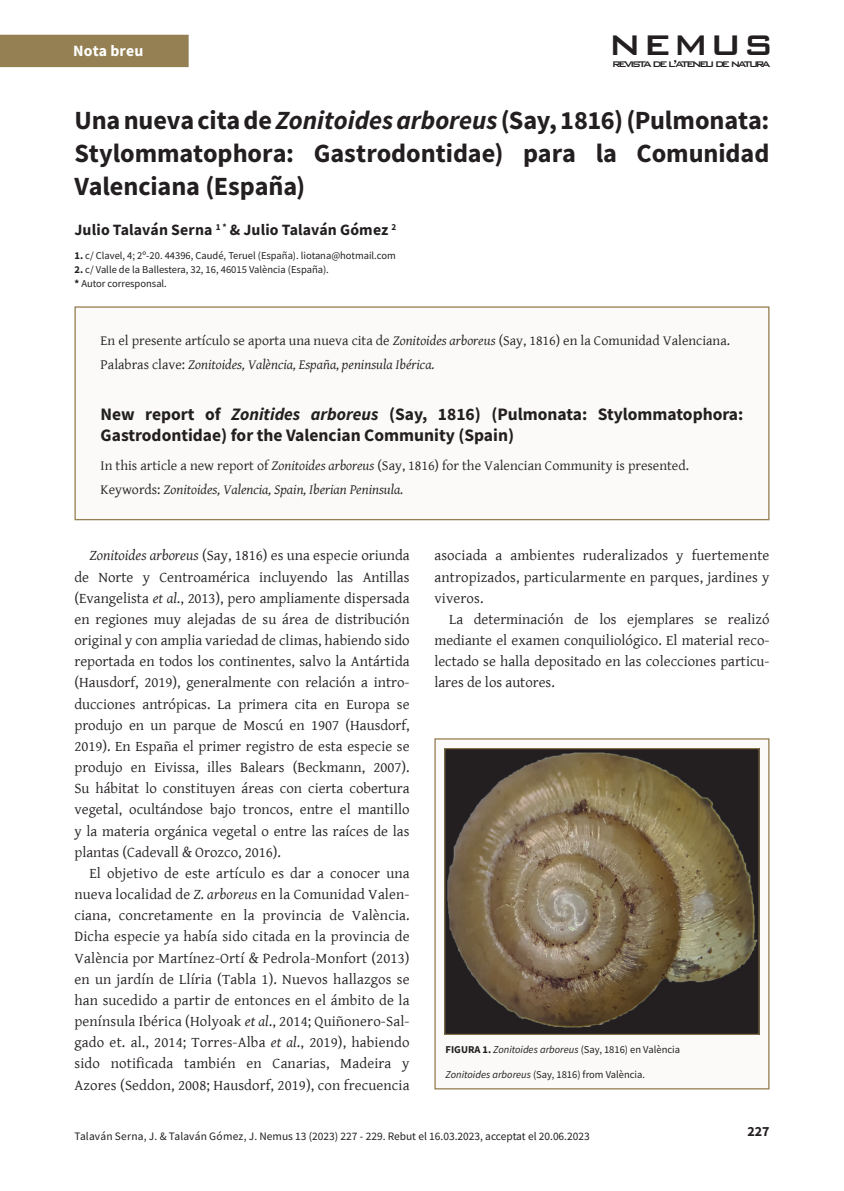
<style>
.page{position:relative;width:844px;height:1191px;background:#fff}
.page>*{position:absolute;margin:0;border:0;box-sizing:border-box;transform-origin:0 0}
.t1{font:500 37.98px "Bank Gothic BT";letter-spacing:.02em;color:#231f20}
.Titulo{font:700 26.25px/33.2px "Source Sans Pro";color:#231f20;text-align:justify}
.Título_idioma_2{font:700 17.5px/21px "Source Sans Pro";color:#231f20}
.Autor{font:700 15.75px "Source Sans Pro";letter-spacing:.01em;color:#231f20}
.t2{font:700 15.75px "Source Sans Pro";letter-spacing:.01em;color:#fff}
.Texto_independiente{font:14.88px/21.2px "Gentium Basic";letter-spacing:.005em;color:#231f20;text-align:justify}
.Resumen{font:14px "Gentium Basic";color:#231f20}
.Resumen-2{font:italic 14px "Gentium Basic";color:#231f20}
.t3{font:700 14px "Source Sans Pro";color:#231f20}
.t4{font:500 13.3px "Bank Gothic BT";letter-spacing:-.17em;color:#231f20}
.t5{font:11.38px "Source Sans Pro";color:#231f20}
.Afiliacion_autores{font:10.5px "Source Sans Pro";color:#231f20}
.Pie_de_foto{font:10.5px "Source Sans Pro";color:#231f20}
.s1{font-style:italic}
.s2{font-weight:700}
.s3{font-style:normal}
</style>
<div class="page">
<div style="left:0;top:35px;width:189px;height:32px;background:#958053"></div>
<div style="left:75px;top:307px;width:693px;height:212px;background:#fbfaf8"></div>
<div style="left:74px;top:306px;width:695px;height:214px;border:1px solid #958053"></div>
<div style="left:435px;top:739px;width:333px;height:349px;background:#fbfaf8"></div>
<div style="left:434px;top:738px;width:335px;height:351px;border:1px solid #958053"></div>
<img style="left:446px;top:750px;width:311px;height:282px">
<div style="left:444px;top:748px;width:315px;height:286px;border:1px solid #958053"></div>
<p class="t2" style="left:73px;top:40px;width:72px">Nota breu</p>
<h1 class="t1" style="left:608px;top:24px;width:167px">NEMUS</h1>
<p class="t4" style="left:612px;top:56px;width:160px">revista de l’ateneu de natura</p>
<p class="Titulo" style="left:74px;top:103px;width:696px">Una nueva cita de <span class="s1">Zonitoides arboreus</span> (Say, 1816) (Pulmonata:<br>Stylommatophora: Gastrodontidae) para la Comunidad Valenciana (España)</p>
<p class="Autor" style="left:74px;top:219px;width:323px">Julio Talaván Serna <sup>1</sup> <sup>*</sup> &amp; Julio Talaván Gómez <sup>2</sup></p>
<p class="Afiliacion_autores" style="left:74px;top:248px;width:323px"><span class="s2">1.</span> c/ Clavel, 4; 2º-20. 44396, Caudé, Teruel (España). liotana@hotmail.com</p>
<p class="Afiliacion_autores" style="left:74px;top:262px;width:256px"><span class="s2">2.</span> c/ Valle de la Ballestera, 32, 16, 46015 València (España).</p>
<p class="Afiliacion_autores" style="left:74px;top:276px;width:94px"><span class="s2">*</span> Autor corresponsal.</p>
<p class="Resumen" style="left:101px;top:330px;width:630px">En el presente artículo se aporta una nueva cita de <span class="s1">Zonitoides arboreus</span> (Say, 1816) en la Comunidad Valenciana.</p>
<p class="Resumen-2" style="left:101px;top:354px;width:335px"><span class="s3">Palabras clave:</span> Zonitoides, València, España, peninsula Ibérica.</p>
<p class="Título_idioma_2" style="left:101px;top:403px;width:644px">New report of <span class="s1">Zonitides arboreus</span> (Say, 1816) (Pulmonata: Stylommatophora:<br>Gastrodontidae) for the Valencian Community (Spain)</p>
<p class="Resumen" style="left:101px;top:455px;width:589px">In this article a new report of <span class="s1">Zonitoides arboreus</span> (Say, 1816) for the Valencian Community is presented.</p>
<p class="Resumen-2" style="left:101px;top:479px;width:304px"><span class="s3">Keywords:</span> Zonitoides, Valencia, Spain, Iberian Peninsula.</p>
<p class="Texto_independiente" style="left:74px;top:544px;width:336px;text-indent:15px"><span class="s1">Zonitoides arboreus</span> (Say, 1816) es una especie oriunda de Norte y Centroamérica incluyendo las Antillas (Evangelista <span class="s1">et al</span>., 2013), pero ampliamente dispersada en regiones muy alejadas de su área de distribución original y con amplia variedad de climas, habiendo sido reportada en todos los continentes, salvo la Antártida (Hausdorf, 2019), generalmente con relación a intro&shy;ducciones antrópicas. La primera cita en Europa se produjo en un parque de Moscú en 1907 (Hausdorf, 2019). En España el primer registro de esta especie se produjo en Eivissa, illes Balears (Beckmann, 2007).<br>Su hábitat lo constituyen áreas con cierta cobertura vegetal, ocultándose bajo troncos, entre el mantillo y la materia orgánica vegetal o entre las raíces de las plantas (Cadevall &amp; Orozco, 2016).</p>
<p class="Texto_independiente" style="left:74px;top:862px;width:336px;text-indent:15px">El objetivo de este artículo es dar a conocer una nueva localidad de <span class="s1">Z. arboreus</span> en la Comunidad Valen&shy;ciana, concretamente en la provincia de València.<br>Dicha especie ya había sido citada en la provincia de València por Martínez-Ortí &amp; Pedrola-Monfort (2013) en un jardín de Llíria (Tabla 1). Nuevos hallazgos se han sucedido a partir de entonces en el ámbito de la península Ibérica (Holyoak <span class="s1">et al</span>., 2014; Quiñonero-Sal&shy;gado et. al., 2014; Torres-Alba <span class="s1">et al</span>., 2019), habiendo sido notificada también en Canarias, Madeira y Azores (Seddon, 2008; Hausdorf, 2019), con frecuencia</p>
<p class="Texto_independiente" style="left:434px;top:544px;width:336px">asociada a ambientes ruderalizados y fuertemente antropizados, particularmente en parques, jardines y viveros.</p>
<p class="Texto_independiente" style="left:434px;top:608px;width:336px;text-indent:15px">La determinación de los ejemplares se realizó mediante el examen conquiliológico. El material reco&shy;lectado se halla depositado en las colecciones particu&shy;lares de los autores.</p>
<p class="Pie_de_foto" style="left:445px;top:1042px;width:236px"><span class="s2">FIGURA 1.</span> <span class="s1">Zonitoides arboreus</span> (Say, 1816) en València</p>
<p class="Pie_de_foto" style="left:445px;top:1068px;width:201px"><span class="s1">Zonitoides arboreus</span> (Say, 1816) from València.</p>
<p class="t5" style="left:74px;top:1128px;width:516px">Talaván Serna, J. &amp; Talaván Gómez, J. Nemus 13 (2023) 227 - 229. Rebut el 16.03.2023, acceptat el 20.06.2023</p>
<p class="t3" style="left:747px;top:1121px;width:24px">227</p>
</div>
